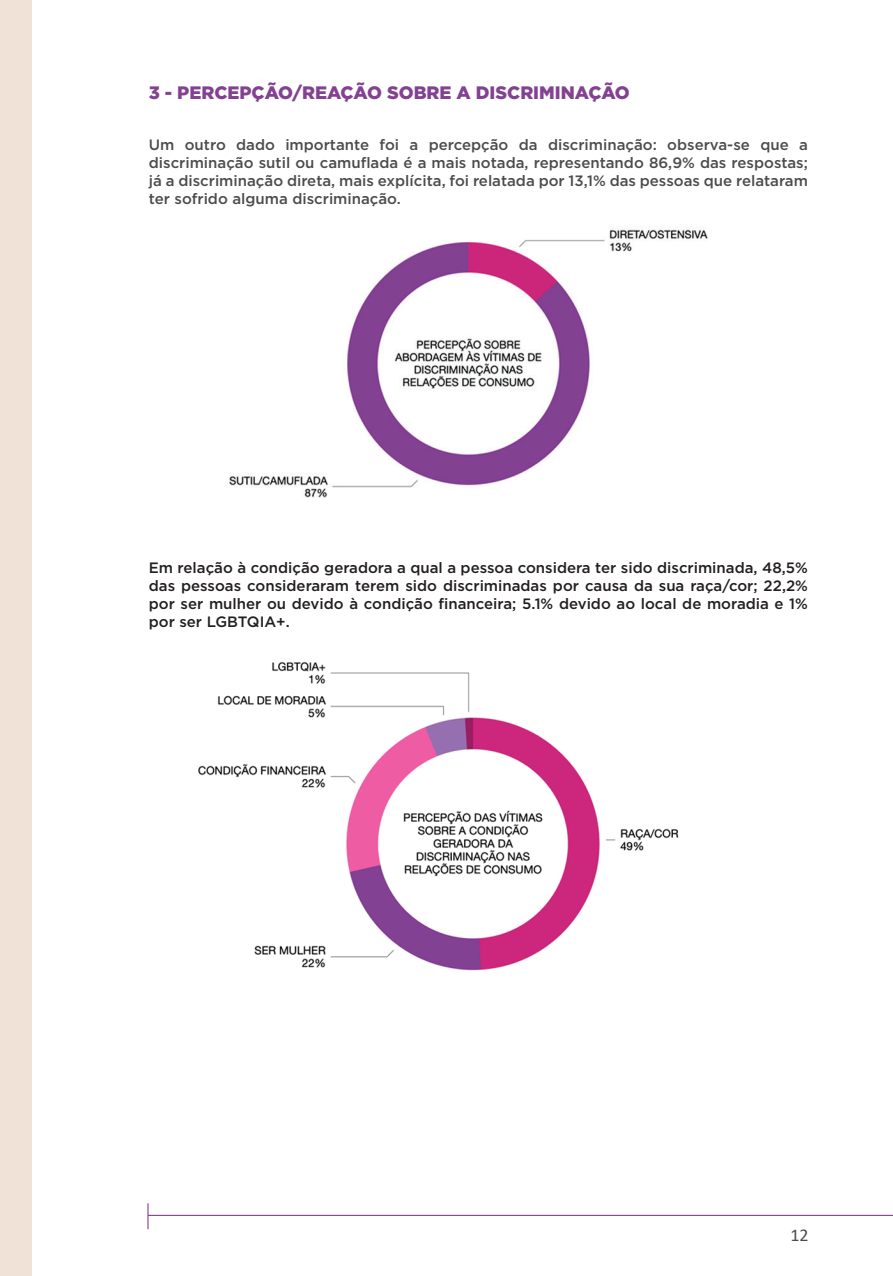
<style>
.page{position:relative;width:893px;height:1276px;background:#fff}
.page>*{position:absolute;margin:0;border:0;box-sizing:border-box;transform-origin:0 0}
.t1{font:900 18px "Gotham";color:#834192}
.t2{font:18px "Calibri";color:#4b4c4d}
.t3{font:500 15px/18px "Gotham";color:#4b4c4d;text-align:justify}
.t4{font:500 15px/18px "Gotham";color:#231f20;text-align:justify}
</style>
<div class="page">
<hr style="left:148px;top:1214px;width:745px;height:2px;background:#834192">
<hr style="left:147px;top:1203px;width:2px;height:26px;background:#834192">
<div style="left:0;top:0;width:32px;height:1276px;background:#f0e2d7"></div>
<img style="left:229px;top:229px;width:478px;height:269px">
<img style="left:198px;top:661px;width:481px;height:310px">
<p class="t1" style="left:149px;top:81px;width:482px">3 - PERCEPÇÃO/REAÇÃO SOBRE A DISCRIMINAÇÃO</p>
<p class="t3" style="left:149px;top:135px;width:661px">Um outro dado importante foi a percepção da discriminação: observa-se que a discriminação sutil ou camuflada é a mais notada, representando 86,9% das respostas; já a discriminação direta, mais explícita, foi relatada por 13,1% das pessoas que relataram ter sofrido alguma discriminação.</p>
<p class="t4" style="left:149px;top:558px;width:661px">Em relação à condição geradora a qual a pessoa considera ter sido discriminada, 48,5% das pessoas consideraram terem sido discriminadas por causa da sua raça/cor; 22,2% por ser mulher ou devido à condição financeira; 5.1% devido ao local de moradia e 1% por ser LGBTQIA+.</p>
<p class="t2" style="left:790px;top:1222px;width:20px">12</p>
</div>
